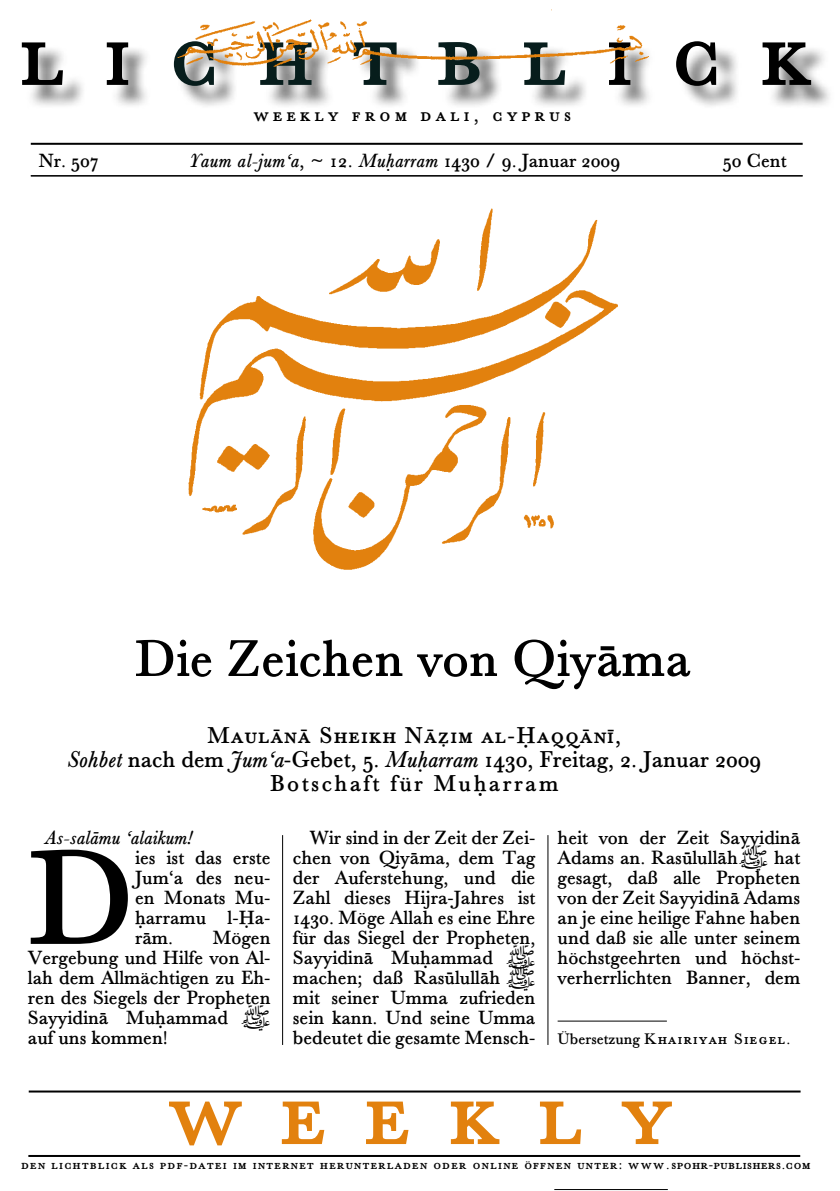
<style>
.page{position:relative;width:840px;height:1191px;background:#fff}
.page>*{position:absolute;margin:0;border:0;box-sizing:border-box;transform-origin:0 0}
.t1{font:140.8px "Spohr Bleisatz Normal";color:#000}
.t2{font:98px "Spohr Bleisatz Kapitaelchen";letter-spacing:.4em;color:#000}
.t3{font:98px "Spohr Bleisatz Kapitaelchen";letter-spacing:.4em;color:#e2810e}
.t4{font:54px "Spohr Bleisatz Normal";color:#000}
.t5{font:24px/24px "Spohr Bleisatz Normal";color:#000;text-align:center}
.t6{font:24px "Spohr Bleisatz Kapitaelchen";letter-spacing:.06em;color:#000}
.t7{font:20px/20px "Spohr Bleisatz Normal";color:#000;text-align:justify}
.t8{font:20px "Spohr Bleisatz Kapitaelchen";letter-spacing:.22em;color:#000}
.t9{font:20px "Spohr Bleisatz Kursiv";letter-spacing:.01em;color:#000}
.t10{font:16px "Spohr Bleisatz Kapitaelchen";letter-spacing:.09em;color:#000}
.t11{font:14px "Spohr Bleisatz Kapitaelchen";letter-spacing:.1em;color:#000}
.s1{color:#071d1c}
.s2{font-family:"Spohr Bleisatz Kursiv"}
.s3{font-family:"Spohr Bleisatz Normal"}
</style>
<div class="page">
<div style="left:25px;top:44px;width:814px;height:170px;background:#000;opacity:.6"></div>
<hr style="left:29px;top:1090px;width:771px;height:2px;background:#000">
<hr style="left:31px;top:143px;width:771px;height:2px;background:#000">
<hr style="left:31px;top:175px;width:771px;height:1px;background:#000">
<hr style="left:28px;top:1155px;width:771px;height:2px;background:#000">
<hr style="left:554px;top:1189px;width:113px;height:1px;background:#000">
<img style="left:142px;top:9px;width:556px;height:62px">
<hr style="left:282px;top:835px;width:1px;height:210px;background:#000">
<hr style="left:547px;top:835px;width:1px;height:210px;background:#000">
<hr style="left:557px;top:1020px;width:109px;height:1px;background:#000">
<img style="left:169px;top:193px;width:473px;height:377px">
<h2 class="t2" style="left:20px;top:-12px;width:791px">li<span class="s1">chtbl</span>ick</h2>
<p class="t8" style="left:254px;top:101px;width:318px">weekly from dali, cyprus</p>
<p class="t7" style="left:39px;top:151px;width:61px">Nr. 507</p>
<p class="t7" style="left:189px;top:151px;width:432px"><span class="s2">Yaum al-jum‘a</span>, ~ 12. <span class="s2">Muªarram</span> 1430 / 9. Januar 2009</p>
<p class="t7" style="left:722px;top:151px;width:65px">50 Cent</p>
<h3 class="t4" style="left:135px;top:622px;width:557px">Die Zeichen von Qiyâma</h3>
<p class="t6" style="left:207px;top:719px;width:415px">Maulânâ Sheikh Nâ|im al-Óaqqânî,</p>
<p class="t5" style="left:67px;top:748px;width:695px"><span class="s2">Sohbet</span> nach dem <span class="s2">Jum‘a</span>-Gebet, 5. <span class="s2">Muªarram</span> 1430, Freitag, 2. Januar 2009<br>Botschaft für Muªarram</p>
<p class="t9" style="left:45px;top:824px;width:148px">As-salâmu ‘alaikum!</p>
<h1 class="t1" style="left:28px;top:805px;width:109px">D</h1>
<p class="t7" style="left:135px;top:848px;width:137px">ies ist das erste Jum‘a des neu&shy;en Monats Mu&shy;ªarramu l-Óa&shy;râm.</p>
<p class="t7" style="left:28px;top:928px;width:244px;text-indent:185px">Mögen Vergebung und Hilfe von Al&shy;lah dem Allmächtigen zu Eh&shy;ren des Siegels der Propheten Sayyidinâ Muªammad œ auf uns kommen!</p>
<p class="t7" style="left:293px;top:828px;width:244px;text-indent:17px">Wir sind in der Zeit der Zei&shy;chen von Qiyâma, dem Tag der Auferstehung, und die Zahl dieses Hijra-Jahres ist 1430. Möge Allah es eine Ehre für das Siegel der Propheten, Sayyidinâ Muªammad œ machen; daß Rasûlullâh œ mit seiner Umma zufrieden sein kann. Und seine Umma bedeutet die gesamte Mensch-</p>
<p class="t7" style="left:557px;top:828px;width:244px">heit von der Zeit Sayyidinâ Adams an. Rasûlullâh œ hat gesagt, daß alle Propheten von der Zeit Sayyidinâ Adams an je eine heilige Fahne haben und daß sie alle unter seinem höchstgeehrten und höchst&shy;verherrlichten Banner, dem</p>
<p class="t10" style="left:557px;top:1027px;width:234px"><span class="s3">Übersetzung</span> Khairiyah Siegel.</p>
<h2 class="t3" style="left:169px;top:1047px;width:504px">weekly</h2>
<p class="t11" style="left:21px;top:1155px;width:790px">den lichtblick als pdf-datei im internet herunterladen oder online öffnen unter: www.spohr-publishers.com</p>
</div>
